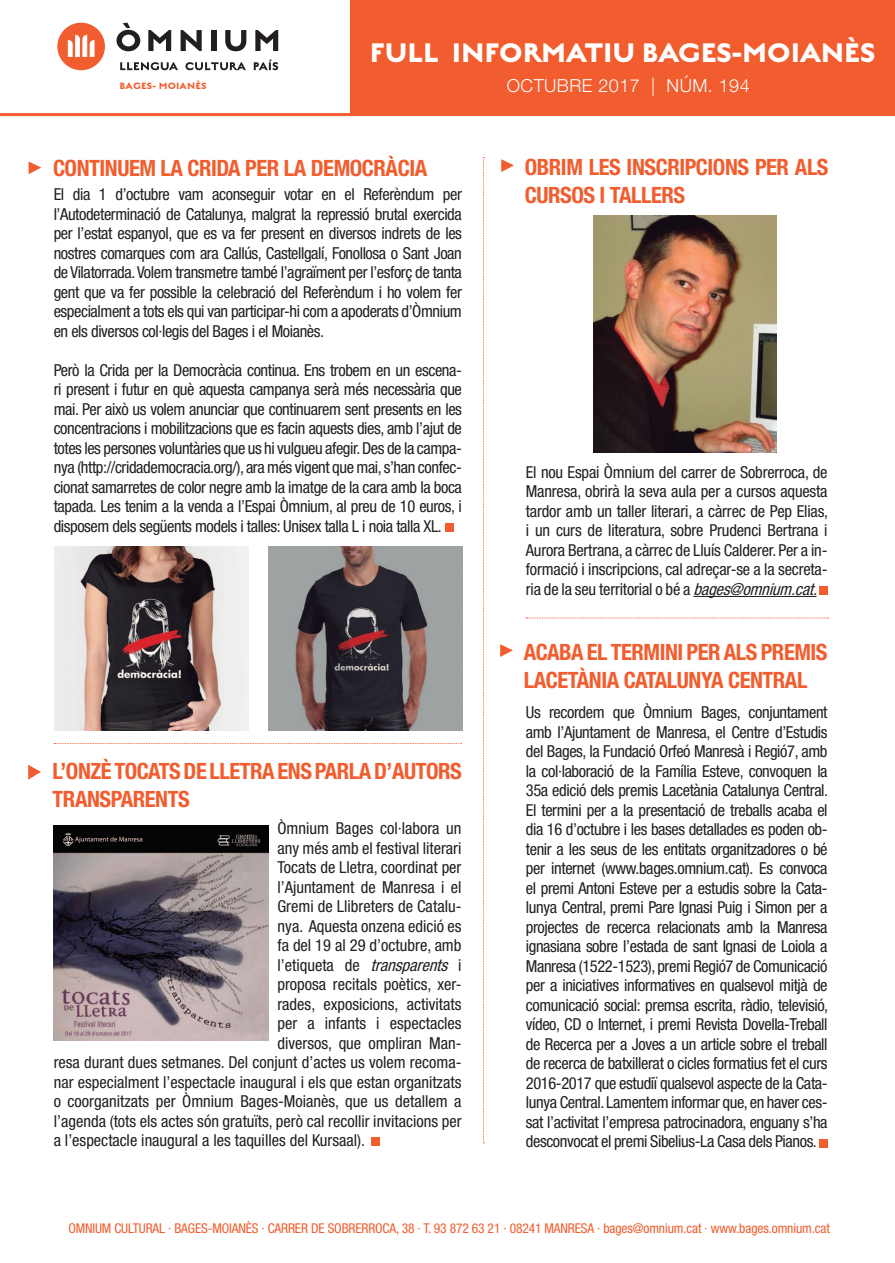
<style>
.page{position:relative;width:895px;height:1263px;background:#fff}
.page>*{position:absolute;margin:0;border:0;box-sizing:border-box;transform-origin:0 0}
.t1{font:700 36px "English Grotesque";letter-spacing:-.02em;color:#fff}
.t2{font:700 condensed 22.5px/28.5px "Helvetica Neue LT Std";letter-spacing:-.02em;color:#f15d2e}
.t3{font:300 18px "Helvetica Neue LT Std";letter-spacing:.025em;color:#fff}
.t4{font:condensed 16.5px/19.5px "Helvetica Neue LT Std";color:#231f20;text-align:justify}
.t5{font:condensed 13.5px "Helvetica Neue LT Std";letter-spacing:-.01em;color:#f15d2e}
.t6{font:700 12.3px "English Grotesque";letter-spacing:.01em;color:#f15d2e}
.s1{font-style:italic}
</style>
<div class="page">
<div style="left:3px;top:0;width:892px;height:116px;background:#f15d2e"></div>
<svg style="left:483px;top:157px;width:2px;height:986px"></svg>
<div style="left:0;top:1px;width:350px;height:117px;background:#fff"></div>
<hr style="left:0;top:113px;width:352px;height:3px;background:#f15d2e">
<div style="left:2px;top:0;width:348px;height:5px;background:#fff"></div>
<svg style="left:29px;top:161px;width:12px;height:13px"></svg>
<svg style="left:501px;top:159px;width:13px;height:13px"></svg>
<hr style="left:693px;top:596px;width:123px;height:1px;background:#231f20">
<div style="left:819px;top:586px;width:9px;height:9px;background:#f15d2e"></div>
<div style="left:445px;top:523px;width:9px;height:9px;background:#f15d2e"></div>
<svg style="left:54px;top:743px;width:407px;height:1px"></svg>
<svg style="left:500px;top:644px;width:13px;height:13px"></svg>
<div style="left:819px;top:1138px;width:9px;height:9px;background:#f15d2e"></div>
<svg style="left:526px;top:617px;width:302px;height:1px"></svg>
<svg style="left:116px;top:22px;width:24px;height:29px"></svg>
<svg style="left:148px;top:30px;width:23px;height:21px"></svg>
<svg style="left:180px;top:30px;width:22px;height:21px"></svg>
<div style="left:211px;top:30px;width:5px;height:21px;background:#231f20"></div>
<svg style="left:225px;top:30px;width:21px;height:21px"></svg>
<svg style="left:255px;top:30px;width:23px;height:21px"></svg>
<svg style="left:57px;top:22px;width:48px;height:48px"></svg>
<svg style="left:120px;top:62px;width:58px;height:8px"></svg>
<svg style="left:185px;top:62px;width:61px;height:8px"></svg>
<svg style="left:254px;top:59px;width:24px;height:11px"></svg>
<svg style="left:28px;top:764px;width:13px;height:15px"></svg>
<div style="left:372px;top:1137px;width:8px;height:9px;background:#f15d2e"></div>
<img style="left:54px;top:825px;width:215px;height:215px">
<img style="left:594px;top:215px;width:182px;height:237px">
<img style="left:55px;top:547px;width:194px;height:183px">
<img style="left:268px;top:547px;width:194px;height:183px">
<p class="t6" style="left:120px;top:80px;width:89px">BAGES- MOIANÈS</p>
<h1 class="t1" style="left:370px;top:35px;width:508px">FULL INFORMATIU BAGES-MOIANÈS</h1>
<p class="t3" style="left:507px;top:74px;width:244px">OCTUBRE 2017 | NÚM. 194</p>
<h2 class="t2" style="left:53px;top:153px;width:376px">CONTINUEM LA CRIDA PER LA DEMOCRÀCIA</h2>
<h2 class="t2" style="left:525px;top:152px;width:305px">OBRIM LES INSCRIPCIONS PER ALS<br>CURSOS I TALLERS</h2>
<p class="t4" style="left:54px;top:184px;width:410px">El dia 1 d’octubre vam aconseguir votar en el Referèndum per l’Autodeterminació de Catalunya, malgrat la repressió brutal exercida per l’estat espanyol, que es va fer present en diversos indrets de les nostres comarques com ara Callús, Castellgalí, Fonollosa o Sant Joan de Vilatorrada. Volem transmetre també l’agraïment per l’esforç de tanta gent que va fer possible la celebració del Referèndum i ho volem fer especialment a tots els qui van participar-hi com a apoderats d’Òmnium en els diversos col·legis del Bages i el Moianès.</p>
<p class="t4" style="left:54px;top:360px;width:410px">Però la Crida per la Democràcia continua. Ens trobem en un escena&shy;ri present i futur en què aquesta campanya serà més necessària que mai. Per això us volem anunciar que continuarem sent presents en les concentracions i mobilitzacions que es facin aquests dies, amb l’ajut de totes les persones voluntàries que us hi vulgueu afegir. Des de la campa&shy;nya (http://cridademocracia.org/), ara més vigent que mai, s’han confec&shy;cionat samarretes de color negre amb la imatge de la cara amb la boca tapada. Les tenim a la venda a l’Espai Òmnium, al preu de 10 euros, i disposem dels següents models i talles: Unisex talla L i noia talla XL.</p>
<p class="t4" style="left:526px;top:462px;width:304px">El nou Espai Òmnium del carrer de Sobrerroca, de Manresa, obrirà la seva aula per a cursos aquesta tardor amb un taller literari, a càrrec de Pep Elias, i un curs de literatura, sobre Prudenci Bertrana i Aurora Bertrana, a càrrec de Lluís Calderer. Per a in&shy;formació i inscripcions, cal adreçar-se a la secreta&shy;ria de la seu territorial o bé a <span class="s1">bages@omnium.cat.</span></p>
<h2 class="t2" style="left:53px;top:756px;width:411px">L’ONZÈ TOCATS DE LLETRA ENS PARLA D’AUTORS<br>TRANSPARENTS</h2>
<p class="t4" style="left:277px;top:818px;width:186px">Òmnium Bages col·labora un</p>
<p class="t4" style="left:277px;top:837px;width:186px">any més amb el festival literari</p>
<p class="t4" style="left:277px;top:857px;width:186px">Tocats de Lletra, coordinat per</p>
<p class="t4" style="left:277px;top:876px;width:186px">l’Ajuntament de Manresa i el</p>
<p class="t4" style="left:277px;top:896px;width:186px">Gremi de Llibreters de Catalu-</p>
<p class="t4" style="left:277px;top:915px;width:186px">nya. Aquesta onzena edició es</p>
<p class="t4" style="left:277px;top:935px;width:186px">fa del 19 al 29 d’octubre, amb</p>
<p class="t4" style="left:277px;top:954px;width:186px">l ’ e t i q u e t a d e <span class="s1">transparents</span> i</p>
<p class="t4" style="left:277px;top:974px;width:186px">proposa recitals poètics, xer-</p>
<p class="t4" style="left:277px;top:993px;width:186px">rades, exposicions, activitats</p>
<p class="t4" style="left:277px;top:1013px;width:186px">per a infants i espectacles</p>
<p class="t4" style="left:277px;top:1032px;width:186px">diversos, que ompliran Man-</p>
<p class="t4" style="left:54px;top:1052px;width:409px">resa durant dues setmanes. Del conjunt d’actes us volem recoma-</p>
<p class="t4" style="left:54px;top:1071px;width:409px">nar especialment l’espectacle inaugural i els que estan organitzats</p>
<p class="t4" style="left:54px;top:1091px;width:409px">o coorganitzats per Òmnium Bages-Moianès, que us detallem a</p>
<p class="t4" style="left:54px;top:1110px;width:409px">l’agenda (tots els actes són gratuïts, però cal recollir invitacions per</p>
<p class="t4" style="left:54px;top:1130px;width:313px">a l’espectacle inaugural a les taquilles del Kursaal).</p>
<h2 class="t2" style="left:524px;top:637px;width:305px">ACABA EL TERMINI PER ALS PREMIS<br>LACETÀNIA CATALUNYA CENTRAL</h2>
<p class="t4" style="left:526px;top:702px;width:304px">Us recordem que Òmnium Bages, conjuntament amb l’Ajuntament de Manresa, el Centre d’Estudis del Bages, la Fundació Orfeó Manresà i Regió7, amb la col·laboració de la Família Esteve, convoquen la 35a edició dels premis Lacetània Catalunya Central.<br>El termini per a la presentació de treballs acaba el dia 16 d’octubre i les bases detallades es poden ob&shy;tenir a les seus de les entitats organitzadores o bé per internet (www.bages.omnium.cat). Es convoca el premi Antoni Esteve per a estudis sobre la Cata&shy;lunya Central, premi Pare Ignasi Puig i Simon per a projectes de recerca relacionats amb la Manresa ignasiana sobre l’estada de sant Ignasi de Loiola a Manresa (1522-1523), premi Regió7 de Comunicació per a iniciatives informatives en qualsevol mitjà de comunicació social: premsa escrita, ràdio, televisió, vídeo, CD o Internet, i premi Revista Dovella-Treball de Recerca per a Joves a un article sobre el treball de recerca de batxillerat o cicles formatius fet el curs 2016-2017 que estudiï qualsevol aspecte de la Cata&shy;lunya Central. Lamentem informar que, en haver ces&shy;sat l’activitat l’empresa patrocinadora, enguany s’ha desconvocat el premi Sibelius-La Casa dels Pianos.</p>
<p class="t5" style="left:68px;top:1220px;width:763px">OMNIUM CULTURAL · BAGES-MOIANÈS · CARRER DE SOBRERROCA, 38 · T. 93 872 63 21 · 08241 MANRESA · bages@omnium.cat · www.bages.omnium.cat</p>
</div>
